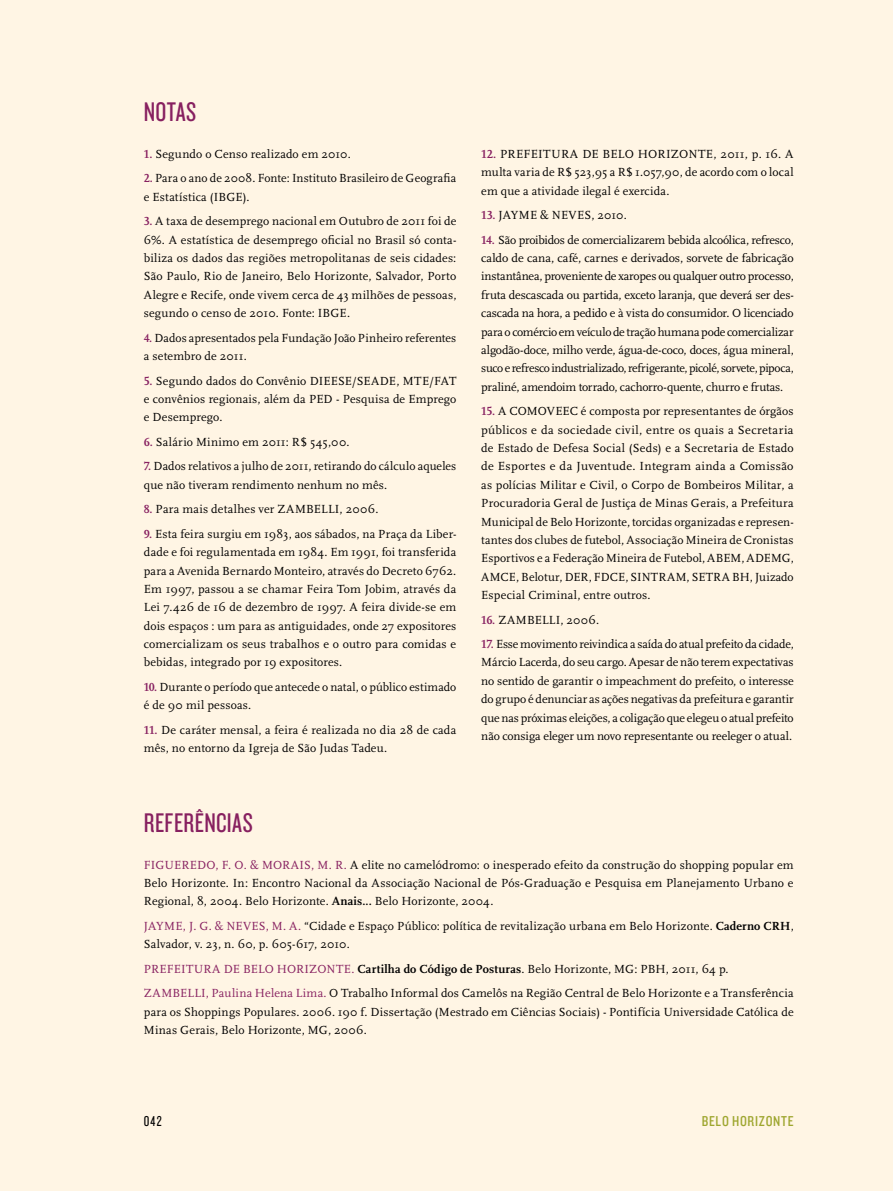
<style>
.page{position:relative;width:893px;height:1191px;background:#fff5e4}
.page>*{position:absolute;margin:0;border:0;box-sizing:border-box;transform-origin:0 0}
.t1{font:28px "Knockout HTF28 Junior Featherwt";letter-spacing:.01em;color:#87226c}
.t2{font:14.88px "Knockout HTF29 Junior Liteweight";color:#9ead35}
.t3{font:14.88px "Knockout HTF28 Junior Featherwt";color:#000}
.t4{font:12.25px/18.4px "Scala";letter-spacing:.01em;color:#000}
.s1{font-family:"Scala Figures";font-weight:700;color:#87226c}
.s2{font-weight:700;color:#87226c}
.s3{color:#87226c}
.s4{font-weight:700}
</style>
<div class="page">
<h1 class="t1" style="left:144px;top:98px;width:54px">NOTAS</h1>
<p class="t4" style="left:144px;top:145px;width:209px"><span class="s1">1</span><span class="s2">.</span> Segundo o Censo realizado em 2010.</p>
<p class="t4" style="left:144px;top:169px;width:314px"><span class="s1">2</span><span class="s2">.</span> Para o ano de 2008. Fonte: Instituto Brasileiro de Geografia e Estatística (IBGE).</p>
<p class="t4" style="left:144px;top:212px;width:314px;text-align:justify"><span class="s1">3</span><span class="s2">.</span> A taxa de desemprego nacional em Outubro de 2011 foi de 6%. A estatística de desemprego oficial no Brasil só conta&shy;biliza os dados das regiões metropolitanas de seis cidades:<br>São Paulo, Rio de Janeiro, Belo Horizonte, Salvador, Porto Alegre e Recife, onde vivem cerca de 43 milhões de pessoas, segundo o censo de 2010. Fonte: IBGE.</p>
<p class="t4" style="left:144px;top:329px;width:314px"><span class="s1">4</span><span class="s2">.</span> Dados apresentados pela Fundação João Pinheiro referentes a setembro de 2011.</p>
<p class="t4" style="left:144px;top:372px;width:314px;text-align:justify"><span class="s1">5</span><span class="s2">.</span> Segundo dados do Convênio DIEESE/SEADE, MTE/FAT e convênios regionais, além da PED - Pesquisa de Emprego e Desemprego.</p>
<p class="t4" style="left:144px;top:433px;width:207px"><span class="s1">6</span><span class="s2">.</span> Salário Minimo em 2011: R$ 545,00.</p>
<p class="t4" style="left:144px;top:457px;width:314px"><span class="s1">7</span><span class="s2">.</span> Dados relativos a julho de 2011, retirando do cálculo aqueles que não tiveram rendimento nenhum no mês.</p>
<p class="t4" style="left:144px;top:500px;width:236px"><span class="s1">8</span><span class="s2">.</span> Para mais detalhes ver ZAMBELLI, 2006.</p>
<p class="t4" style="left:144px;top:525px;width:314px;text-align:justify"><span class="s1">9</span><span class="s2">.</span> Esta feira surgiu em 1983, aos sábados, na Praça da Liber&shy;dade e foi regulamentada em 1984. Em 1991, foi transferida para a Avenida Bernardo Monteiro, através do Decreto 6762.<br>Em 1997, passou a se chamar Feira Tom Jobim, através da Lei 7.426 de 16 de dezembro de 1997. A feira divide-se em dois espaços : um para as antiguidades, onde 27 expositores comercializam os seus trabalhos e o outro para comidas e bebidas, integrado por 19 expositores.</p>
<p class="t4" style="left:144px;top:678px;width:314px"><span class="s1">10</span><span class="s2">.</span> Durante o período que antecede o natal, o público estimado é de 90 mil pessoas.</p>
<p class="t4" style="left:144px;top:721px;width:314px"><span class="s1">11</span><span class="s2">.</span> De caráter mensal, a feira é realizada no dia 28 de cada mês, no entorno da Igreja de São Judas Tadeu.</p>
<p class="t4" style="left:481px;top:145px;width:314px;text-align:justify"><span class="s1">12</span><span class="s2">.</span> PREFEITURA DE BELO HORIZONTE, 2011, p. 16. A multa varia de R$ 523,95 a R$ 1.057,90, de acordo com o local em que a atividade ilegal é exercida.</p>
<p class="t4" style="left:481px;top:206px;width:147px"><span class="s1">13</span><span class="s2">.</span> JAYME &amp; NEVES, 2010.</p>
<p class="t4" style="left:481px;top:231px;width:314px;text-align:justify"><span class="s1">14</span><span class="s2">.</span> São proibidos de comercializarem bebida alcoólica, refresco, caldo de cana, café, carnes e derivados, sorvete de fabricação instantânea, proveniente de xaropes ou qualquer outro processo, fruta descascada ou partida, exceto laranja, que deverá ser des&shy;cascada na hora, a pedido e à vista do consumidor. O licenciado para o comércio em veículo de tração humana pode comercializar algodão-doce, milho verde, água-de-coco, doces, água mineral, suco e refresco industrializado, refrigerante, picolé, sorvete, pipoca, praliné, amendoim torrado, cachorro-quente, churro e frutas.</p>
<p class="t4" style="left:481px;top:402px;width:314px;text-align:justify"><span class="s1">15</span><span class="s2">.</span> A COMOVEEC é composta por representantes de órgãos públicos e da sociedade civil, entre os quais a Secretaria de Estado de Defesa Social (Seds) e a Secretaria de Estado de Esportes e da Juventude. Integram ainda a Comissão as polícias Militar e Civil, o Corpo de Bombeiros Militar, a Procuradoria Geral de Justiça de Minas Gerais, a Prefeitura Municipal de Belo Horizonte, torcidas organizadas e represen&shy;tantes dos clubes de futebol, Associação Mineira de Cronistas Esportivos e a Federação Mineira de Futebol, ABEM, ADEMG, AMCE, Belotur, DER, FDCE, SINTRAM, SETRA BH, Juizado Especial Criminal, entre outros.</p>
<p class="t4" style="left:481px;top:610px;width:120px"><span class="s1">16</span><span class="s2">.</span> ZAMBELLI, 2006.</p>
<p class="t4" style="left:481px;top:635px;width:314px;text-align:justify"><span class="s1">17</span><span class="s2">.</span> Esse movimento reivindica a saída do atual prefeito da cidade, Márcio Lacerda, do seu cargo. Apesar de não terem expectativas no sentido de garantir o impeachment do prefeito, o interesse do grupo é denunciar as ações negativas da prefeitura e garantir que nas próximas eleições, a coligação que elegeu o atual prefeito não consiga eleger um novo representante ou reeleger o atual.</p>
<h1 class="t1" style="left:144px;top:808px;width:110px">REFERÊNCIAS</h1>
<p class="t4" style="left:144px;top:855px;width:651px;text-align:justify"><span class="s3">FIGUEREDO, F. O. &amp; MORAIS, M. R.</span> A elite no camelódromo: o inesperado efeito da construção do shopping popular em Belo Horizonte. In: Encontro Nacional da Associação Nacional de Pós-Graduação e Pesquisa em Planejamento Urbano e Regional, 8, 2004. Belo Horizonte. <span class="s4">Anais...</span> Belo Horizonte, 2004.</p>
<p class="t4" style="left:144px;top:917px;width:651px"><span class="s3">JAYME, J. G. &amp; NEVES, M. A.</span> “Cidade e Espaço Público: política de revitalização urbana em Belo Horizonte. <span class="s4">Caderno CRH</span>,<br>Salvador, v. 23, n. 60, p. 605-617, 2010.</p>
<p class="t4" style="left:144px;top:956px;width:651px;line-height:24.5px"><span class="s3">PREFEITURA DE BELO HORIZONTE.</span> <span class="s4">Cartilha do Código de Posturas</span>. Belo Horizonte, MG: PBH, 2011, 64 p.<br><span class="s3">ZAMBELLI, Paulina Helena Lima.</span> O Trabalho Informal dos Camelôs na Região Central de Belo Horizonte e a Transferência</p>
<p class="t4" style="left:144px;top:1002px;width:651px">para os Shoppings Populares. 2006. 190 f. Dissertação (Mestrado em Ciências Sociais) - Pontifícia Universidade Católica de<br>Minas Gerais, Belo Horizonte, MG, 2006.</p>
<p class="t3" style="left:144px;top:1113px;width:19px">042</p>
<p class="t2" style="left:702px;top:1113px;width:92px">BELO HORIZONTE</p>
</div>
